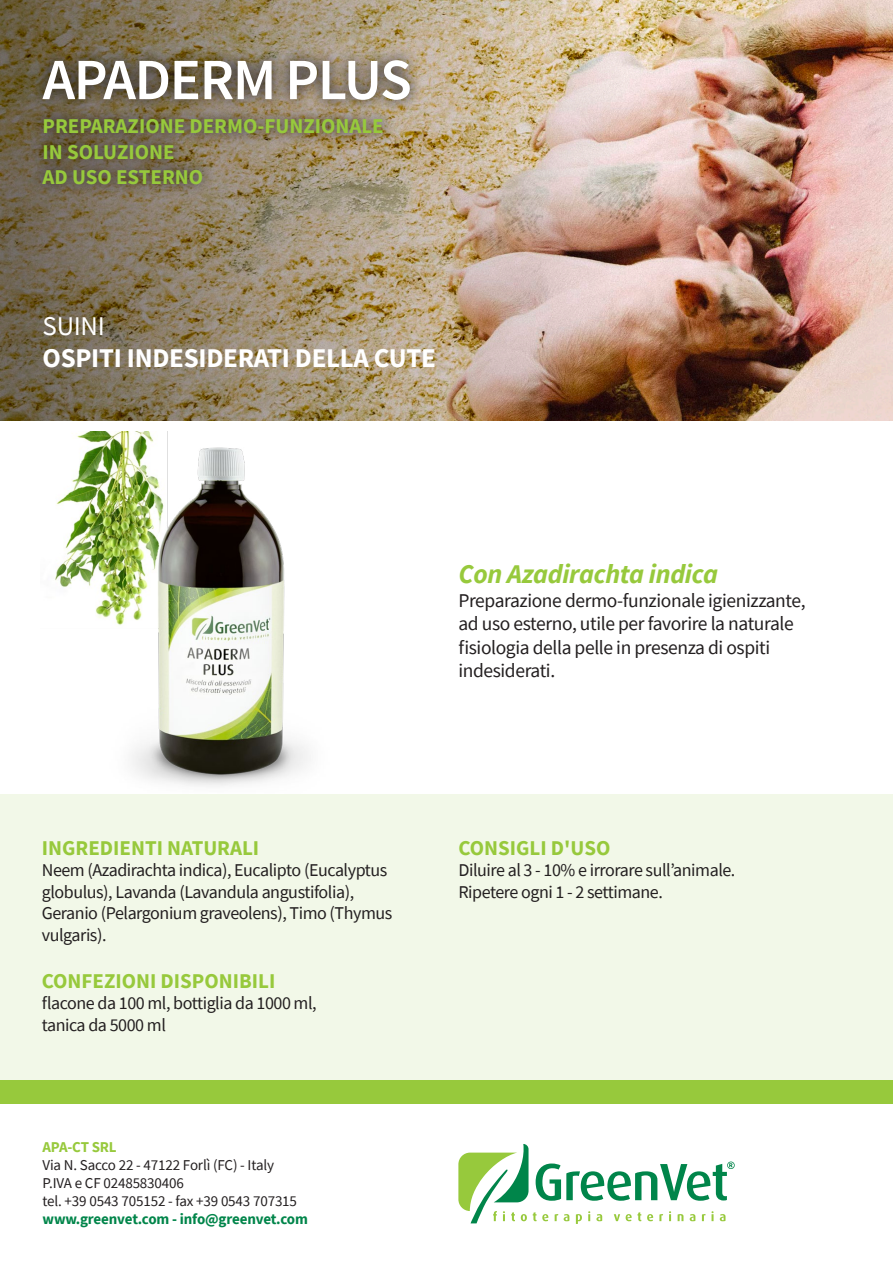
<style>
.page{position:relative;width:893px;height:1263px;background:#fff}
.page>*{position:absolute;margin:0;border:0;box-sizing:border-box;transform-origin:0 0}
.t1{font:600 58.5px "Source Sans Pro";letter-spacing:-.025em;color:#fff}
.t2{font:700 27px "Source Sans Pro";letter-spacing:-.01em;color:#fff}
.t3{font:italic 700 27px "Source Sans Pro";letter-spacing:-.01em;color:#97c93c}
.t4{font:27px "Source Sans Pro";letter-spacing:-.01em;color:#fff}
.t5{font:700 21px/25.2px "Source Sans Pro";color:#97c93c}
.t6{font:19.5px/23.4px "Source Sans Pro";letter-spacing:-.02em;color:#231f20}
.t7{font:18px/21.6px "Source Sans Pro";letter-spacing:-.025em;color:#231f20}
.t8{font:15px/18px "Source Sans Pro";letter-spacing:-.01em;color:#231f20}
.t9{font:700 15px "Source Sans Pro";letter-spacing:-.01em;color:#00854a}
.t10{font:700 15px "Source Sans Pro";letter-spacing:-.01em;color:#97c93c}
</style>
<div class="page">
<img style="left:627px;top:0;width:266px;height:421px">
<div style="left:0;top:794px;width:893px;height:309px;background:#f2f8e8"></div>
<svg style="left:458px;top:1144px;width:277px;height:80px"></svg>
<div style="left:0;top:1080px;width:893px;height:23px;background:#97c93c"></div>
<img style="left:0;top:0;width:627px;height:421px">
<svg style="left:30px;top:47px;width:393px;height:151px;background:#80735b"></svg>
<img style="left:55px;top:432px;width:253px;height:354px">
<p class="t1" style="left:43px;top:41px;width:371px">APADERM PLUS</p>
<p class="t5" style="left:43px;top:113px;width:343px">PREPARAZIONE DERMO-FUNZIONALE<br>IN SOLUZIONE<br>AD USO ESTERNO</p>
<p class="t4" style="left:43px;top:309px;width:64px">SUINI</p>
<p class="t2" style="left:43px;top:340px;width:395px">OSPITI INDESIDERATI DELLA CUTE</p>
<p class="t5" style="left:42px;top:835px;width:219px">INGREDIENTI NATURALI</p>
<p class="t7" style="left:42px;top:859px;width:352px">Neem (Azadirachta indica), Eucalipto (Eucalyptus globulus), Lavanda (Lavandula angustifolia), Geranio (Pelargonium graveolens), Timo (Thymus vulgaris).</p>
<p class="t5" style="left:42px;top:968px;width:235px">CONFEZIONI DISPONIBILI</p>
<p class="t7" style="left:42px;top:992px;width:276px">flacone da 100 ml, bottiglia da 1000 ml, tanica da 5000 ml</p>
<p class="t10" style="left:43px;top:1137px;width:76px">APA-CT SRL</p>
<p class="t8" style="left:43px;top:1156px;width:256px">Via N. Sacco 22 - 47122 Forlì (FC) - Italy<br>P.IVA e CF 02485830406<br>tel. +39 0543 705152 - fax +39 0543 707315</p>
<p class="t9" style="left:43px;top:1209px;width:267px">www.greenvet.com - info@greenvet.com</p>
<p class="t3" style="left:458px;top:556px;width:261px">Con Azadirachta indica</p>
<p class="t6" style="left:458px;top:588px;width:349px">Preparazione dermo-funzionale igienizzante, ad uso esterno, utile per favorire la naturale fisiologia della pelle in presenza di ospiti indesiderati.</p>
<p class="t5" style="left:458px;top:835px;width:153px">CONSIGLI D'USO</p>
<p class="t7" style="left:458px;top:859px;width:279px">Diluire al 3 - 10% e irrorare sull’animale.<br>Ripetere ogni 1 - 2 settimane.</p>
</div>
